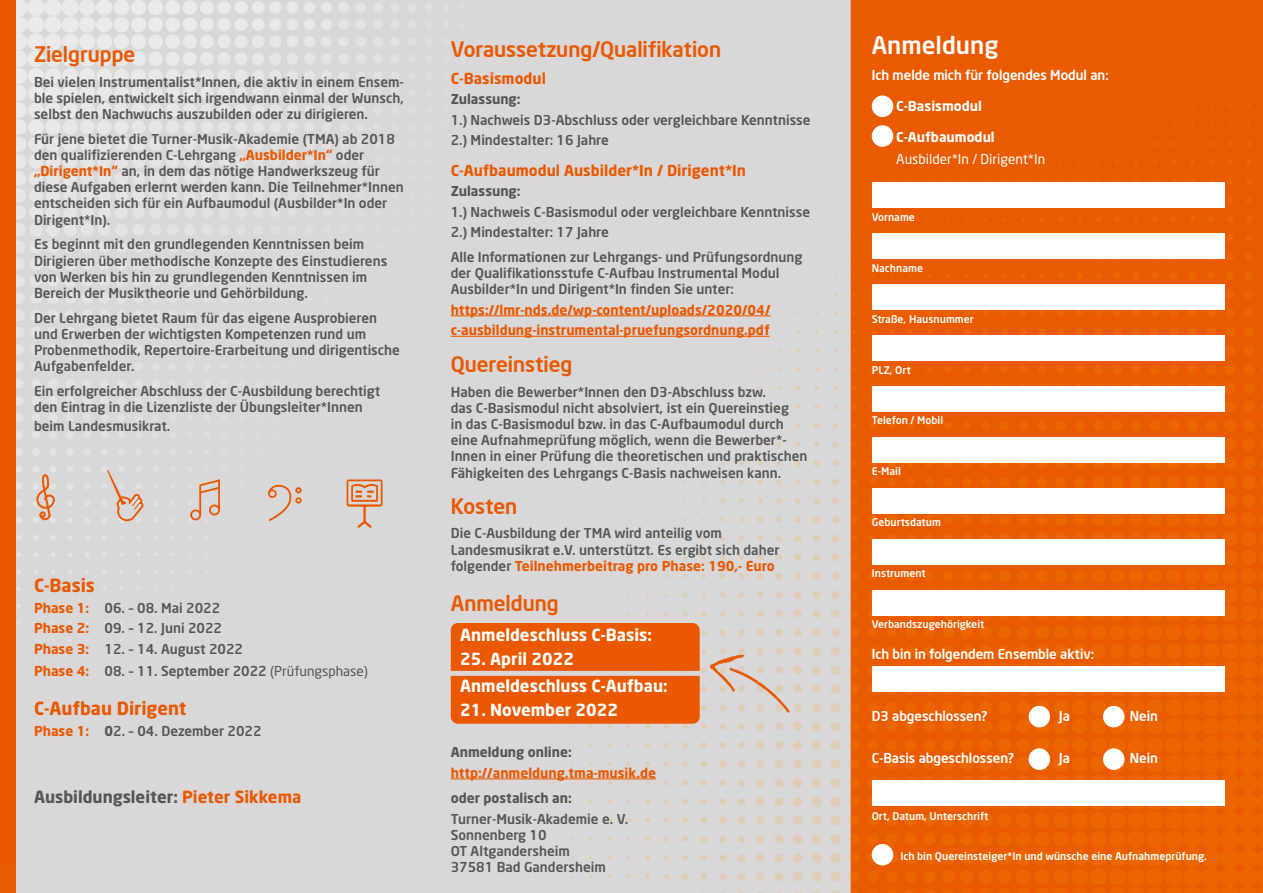
<style>
.page{position:relative;width:1263px;height:893px;background:#fff}
.page>*{position:absolute;margin:0;border:0;box-sizing:border-box;transform-origin:0 0}
.t1{font:500 24px "Neo Sans";color:#fff}
.t2{font:500 21px "Neo Sans Intel";color:#ea5901}
.t3{font:700 18px "Neo Sans";color:#ea5901}
.t4{font:700 16.5px "Neo Sans";color:#fff}
.t5{font:700 16.5px "Neo Sans";color:#565655}
.t6{font:700 15px "Neo Sans";color:#ea5901}
.t7{font:500 13.5px/16.2px "Neo Sans";color:#565655}
.t8{font:700 13.5px "Neo Sans";color:#ea5901}
.t9{font:500 13.5px "Neo Sans Intel";color:#fff}
.t10{font:700 13.5px "Neo Sans";color:#565655}
.t11{font:13.5px/22.5px "Neo Sans";color:#fff}
.t12{font:700 13.5px "Neo Sans";color:#fff}
.t13{font:500 10.5px "Neo Sans";color:#fff}
.s1{font-weight:700;color:#ea5901}
.s2{font-weight:400}
.s3{font-weight:700}
.s4{color:#ea5901}
</style>
<div class="page">
<img style="left:16px;top:0;width:1247px;height:893px">
<hr style="left:451px;top:315px;width:319px;height:1px;background:#ea5901">
<hr style="left:451px;top:336px;width:319px;height:1px;background:#ea5901">
<hr style="left:451px;top:778px;width:205px;height:1px;background:#ea5901">
<div style="left:0;top:0;width:16px;height:893px;background:#ea5901"></div>
<svg style="left:710px;top:654px;width:80px;height:59px;background:#dbcbc1"></svg>
<svg style="left:451px;top:623px;width:249px;height:101px;background:#e95f0c"></svg>
<svg style="left:36px;top:474px;width:19px;height:46px"></svg>
<svg style="left:107px;top:470px;width:37px;height:52px;background:#dbc6ba"></svg>
<svg style="left:190px;top:479px;width:30px;height:41px"></svg>
<svg style="left:268px;top:485px;width:34px;height:36px"></svg>
<svg style="left:347px;top:479px;width:36px;height:49px;background:#ddb49b"></svg>
<div style="left:872px;top:183px;width:353px;height:25px;background:#fff"></div>
<div style="left:872px;top:233px;width:353px;height:26px;background:#fff"></div>
<div style="left:872px;top:284px;width:353px;height:26px;background:#fff"></div>
<div style="left:872px;top:335px;width:353px;height:26px;background:#fff"></div>
<div style="left:872px;top:386px;width:353px;height:26px;background:#fff"></div>
<div style="left:872px;top:437px;width:353px;height:26px;background:#fff"></div>
<div style="left:872px;top:488px;width:353px;height:25px;background:#fff"></div>
<div style="left:872px;top:539px;width:353px;height:25px;background:#fff"></div>
<div style="left:872px;top:666px;width:353px;height:26px;background:#fff"></div>
<div style="left:872px;top:590px;width:353px;height:25px;background:#fff"></div>
<div style="left:872px;top:780px;width:353px;height:26px;background:#fff"></div>
<svg style="left:16px;top:861px;width:27px;height:32px"></svg>
<div style="left:872px;top:96px;width:20px;height:20px;background:#fff;border-radius:50%"></div>
<div style="left:872px;top:96px;width:21px;height:21px;border:2px solid #fff;border-radius:50%"></div>
<div style="left:1029px;top:707px;width:20px;height:20px;background:#fff;border-radius:50%"></div>
<div style="left:1028px;top:706px;width:22px;height:21px;border:2px solid #fff;border-radius:50%"></div>
<div style="left:1029px;top:749px;width:20px;height:20px;background:#fff;border-radius:50%"></div>
<div style="left:1028px;top:748px;width:22px;height:22px;border:2px solid #fff;border-radius:50%"></div>
<div style="left:872px;top:126px;width:20px;height:20px;background:#fff;border-radius:50%"></div>
<div style="left:872px;top:125px;width:21px;height:22px;border:2px solid #fff;border-radius:50%"></div>
<div style="left:1104px;top:707px;width:20px;height:20px;background:#fff;border-radius:50%"></div>
<div style="left:1103px;top:706px;width:21px;height:21px;border:2px solid #fff;border-radius:50%"></div>
<div style="left:1104px;top:749px;width:20px;height:20px;background:#fff;border-radius:50%"></div>
<div style="left:1103px;top:748px;width:21px;height:22px;border:2px solid #fff;border-radius:50%"></div>
<div style="left:872px;top:845px;width:20px;height:20px;background:#fff;border-radius:50%"></div>
<div style="left:872px;top:844px;width:21px;height:21px;border:2px solid #fff;border-radius:50%"></div>
<p class="t2" style="left:34px;top:41px;width:103px">Zielgruppe</p>
<p class="t7" style="left:34px;top:73px;width:371px;text-align:justify">Bei vielen Instrumentalist*Innen, die aktiv in einem Ensem&shy;ble spielen, entwickelt sich irgendwann einmal der Wunsch, selbst den Nachwuchs auszubilden oder zu dirigieren.</p>
<p class="t7" style="left:34px;top:130px;width:371px">Für jene bietet die Turner-Musik-Akademie (TMA) ab 2018 den qualifizierenden C-Lehrgang <span class="s1">„Ausbilder*In“</span> oder <span class="s1">„Dirigent*In“</span> an, in dem das nötige Handwerkszeug für diese Aufgaben erlernt werden kann. Die Teilnehmer*Innen entscheiden sich für ein Aufbaumodul (Ausbilder*In oder Dirigent*In).</p>
<p class="t7" style="left:34px;top:236px;width:355px">Es beginnt mit den grundlegenden Kenntnissen beim Dirigieren über methodische Konzepte des Einstudierens von Werken bis hin zu grundlegenden Kenntnissen im Bereich der Musiktheorie und Gehörbildung.</p>
<p class="t7" style="left:34px;top:309px;width:367px">Der Lehrgang bietet Raum für das eigene Ausprobieren und Erwerben der wichtigsten Kompetenzen rund um Probenmethodik, Repertoire-Erarbeitung und dirigentische Aufgabenfelder.</p>
<p class="t7" style="left:34px;top:383px;width:348px">Ein erfolgreicher Abschluss der C-Ausbildung berechtigt den Eintrag in die Lizenzliste der Übungsleiter*Innen</p>
<p class="t7" style="left:34px;top:417px;width:138px">beim Landesmusikrat.</p>
<p class="t3" style="left:34px;top:574px;width:63px">C-Basis</p>
<p class="t7" style="left:34px;top:599px;width:188px"><span class="s1">Phase 1:</span> 06. – 08. Mai 2022</p>
<p class="t7" style="left:34px;top:620px;width:190px"><span class="s1">Phase 2:</span> 09. – 12. Juni 2022</p>
<p class="t7" style="left:34px;top:640px;width:211px"><span class="s1">Phase 3:</span> 12. – 14. August 2022</p>
<p class="t7" style="left:34px;top:662px;width:335px"><span class="s1">Phase 4:</span> 08. – 11. September 2022 <span class="s2">(Prüfungsphase)</span></p>
<p class="t3" style="left:34px;top:697px;width:154px">C-Aufbau Dirigent</p>
<p class="t7" style="left:34px;top:722px;width:229px"><span class="s1">Phase 1:</span> <span class="s3">0</span>2. – 04. Dezember 2022</p>
<p class="t2" style="left:451px;top:36px;width:272px">Voraussetzung/Qualifikation</p>
<p class="t6" style="left:451px;top:69px;width:97px">C-Basismodul</p>
<p class="t10" style="left:451px;top:90px;width:71px">Zulassung:</p>
<p class="t7" style="left:451px;top:111px;width:361px">1.) Nachweis D3-Abschluss oder vergleichbare Kenntnisse</p>
<p class="t7" style="left:451px;top:132px;width:160px">2.) Mindestalter: 16 Jahre</p>
<p class="t6" style="left:451px;top:161px;width:297px">C-Aufbaumodul Ausbilder*In / Dirigent*In</p>
<p class="t10" style="left:451px;top:183px;width:71px">Zulassung:</p>
<p class="t7" style="left:451px;top:203px;width:361px">1.) Nachweis C-Basismodul oder vergleichbare Kenntnisse</p>
<p class="t7" style="left:451px;top:224px;width:160px">2.) Mindestalter: 17 Jahre</p>
<p class="t7" style="left:451px;top:248px;width:353px">Alle Informationen zur Lehrgangs- und Prüfungsordnung der Qualifikationsstufe C-Aufbau Instrumental Modul<br>Ausbilder*In und Dirigent*In finden Sie unter:</p>
<p class="t8" style="left:451px;top:301px;width:321px">https://lmr-nds.de/wp-content/uploads/2020/04/</p>
<p class="t8" style="left:451px;top:322px;width:320px">c-ausbildung-instrumental-pruefungsordnung.pdf</p>
<p class="t2" style="left:451px;top:351px;width:123px">Quereinstieg</p>
<p class="t7" style="left:451px;top:383px;width:358px">Haben die Bewerber*Innen den D3-Abschluss bzw.<br>das C-Basismodul nicht absolviert, ist ein Quereinstieg<br>in das C-Basismodul bzw. in das C-Aufbaumodul durch eine Aufnahmeprüfung möglich, wenn die Bewerber*- Innen in einer Prüfung die theoretischen und praktischen Fähigkeiten des Lehrgangs C-Basis nachweisen kann.</p>
<p class="t2" style="left:451px;top:493px;width:68px">Kosten</p>
<p class="t7" style="left:451px;top:525px;width:330px">Die C-Ausbildung der TMA wird anteilig vom<br>Landesmusikrat e.V. unterstützt. Es ergibt sich daher folgender <span class="s1">Teilnehmerbeitrag pro Phase: 190,- Euro</span></p>
<p class="t2" style="left:451px;top:590px;width:109px">Anmeldung</p>
<p class="t4" style="left:460px;top:625px;width:193px">Anmeldeschluss C-Basis:</p>
<p class="t4" style="left:460px;top:648px;width:115px">25. April 2022</p>
<p class="t4" style="left:460px;top:676px;width:209px">Anmeldeschluss C-Aufbau:</p>
<p class="t4" style="left:460px;top:699px;width:159px">21. November 2022</p>
<p class="t10" style="left:451px;top:744px;width:122px">Anmeldung online:</p>
<p class="t8" style="left:451px;top:764px;width:207px">http://anmeldung.tma-musik.de</p>
<p class="t5" style="left:34px;top:786px;width:269px">Ausbildungsleiter: <span class="s4">Pieter Sikkema</span></p>
<p class="t10" style="left:451px;top:789px;width:123px">oder postalisch an:</p>
<p class="t7" style="left:451px;top:810px;width:179px">Turner-Musik-Akademie e. V.</p>
<p class="t7" style="left:451px;top:826px;width:97px">Sonnenberg 10</p>
<p class="t7" style="left:451px;top:843px;width:121px">OT Altgandersheim</p>
<p class="t7" style="left:451px;top:859px;width:157px">37581 Bad Gandersheim</p>
<p class="t1" style="left:872px;top:30px;width:128px">Anmeldung</p>
<p class="t9" style="left:872px;top:66px;width:238px">Ich melde mich für folgendes Modul an:</p>
<p class="t12" style="left:896px;top:97px;width:87px">C-Basismodul</p>
<p class="t11" style="left:896px;top:126px;width:150px"><span class="s3">C-Aufbaumodul<br></span>Ausbilder*In / Dirigent*In</p>
<p class="t13" style="left:872px;top:211px;width:45px">Vorname</p>
<p class="t13" style="left:872px;top:262px;width:53px">Nachname</p>
<p class="t13" style="left:872px;top:312px;width:104px">Straße, Hausnummer</p>
<p class="t13" style="left:872px;top:363px;width:40px">PLZ, Ort</p>
<p class="t13" style="left:872px;top:414px;width:73px">Telefon / Mobil</p>
<p class="t13" style="left:872px;top:465px;width:31px">E-Mail</p>
<p class="t13" style="left:872px;top:515px;width:71px">Geburtsdatum</p>
<p class="t13" style="left:872px;top:566px;width:55px">Instrument</p>
<p class="t13" style="left:872px;top:617px;width:114px">Verbandszugehörigkeit</p>
<p class="t9" style="left:872px;top:646px;width:224px">Ich bin in folgendem Ensemble aktiv:</p>
<p class="t9" style="left:872px;top:708px;width:117px">D3 abgeschlossen?</p>
<p class="t9" style="left:1059px;top:708px;width:13px">Ja</p>
<p class="t9" style="left:1130px;top:708px;width:29px">Nein</p>
<p class="t9" style="left:872px;top:749px;width:144px">C-Basis abgeschlossen?</p>
<p class="t9" style="left:1059px;top:749px;width:13px">Ja</p>
<p class="t9" style="left:1130px;top:749px;width:29px">Nein</p>
<p class="t13" style="left:872px;top:809px;width:118px">Ort, Datum, Unterschrift</p>
<p class="t13" style="left:900px;top:850px;width:308px">Ich bin Quereinsteiger*In und wünsche eine Aufnahmeprüfung.</p>
</div>
